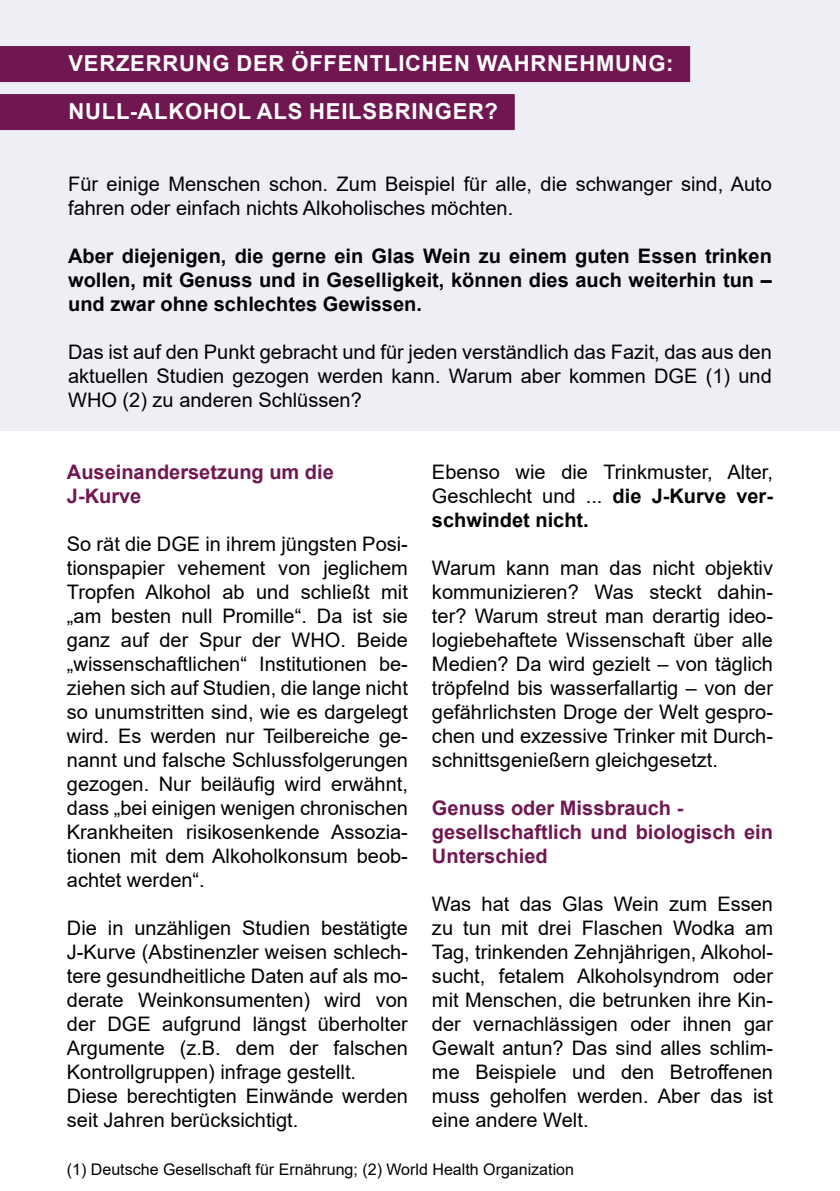
<style>
.page{position:relative;width:840px;height:1191px;background:#fff}
.page>*{position:absolute;margin:0;border:0;box-sizing:border-box;transform-origin:0 0}
.t1{font:700 22px/48px "Arial";letter-spacing:.035em;color:#fff}
.t2{font:20px/24px "Arial";color:#000;text-align:justify}
.t3{font:700 20px/24px "Arial";color:#000;text-align:justify}
.t4{font:700 20px/24px "Arial";color:#701751}
.t5{font:16px "Arial";color:#000}
.s1{font-weight:700}
</style>
<div class="page">
<div style="left:0;top:0;width:839px;height:431px;background:#eeeff5"></div>
<div style="left:0;top:46px;width:689px;height:36px;background:#701751"></div>
<div style="left:0;top:94px;width:514px;height:36px;background:#701751"></div>
<p class="t1" style="left:68px;top:39px;width:606px">VERZERRUNG DER ÖFFENTLICHEN WAHRNEHMUNG:<br>NULL-ALKOHOL ALS HEILSBRINGER?</p>
<p class="t2" style="left:68px;top:172px;width:704px">Für einige Menschen schon. Zum Beispiel für alle, die schwanger sind, Auto fahren oder einfach nichts Alkoholisches möchten.</p>
<p class="t3" style="left:68px;top:244px;width:705px">Aber diejenigen, die gerne ein Glas Wein zu einem guten Essen trinken wollen, mit Genuss und in Geselligkeit, können dies auch weiterhin tun – und zwar ohne schlechtes Gewissen.</p>
<p class="t2" style="left:68px;top:340px;width:705px">Das ist auf den Punkt gebracht und für jeden verständlich das Fazit, das aus den aktuellen Studien gezogen werden kann. Warum aber kommen DGE (1) und WHO (2) zu anderen Schlüssen?</p>
<p class="t4" style="left:67px;top:460px;width:268px">Auseinandersetzung um die<br>J-Kurve</p>
<p class="t2" style="left:67px;top:532px;width:342px">So rät die DGE in ihrem jüngsten Posi&shy;tionspapier vehement von jeglichem Tropfen Alkohol ab und schließt mit „am besten null Promille“. Da ist sie ganz auf der Spur der WHO. Beide „wissenschaftlichen“ Institutionen be&shy;ziehen sich auf Studien, die lange nicht so unumstritten sind, wie es dargelegt wird. Es werden nur Teilbereiche ge&shy;nannt und falsche Schlussfolgerungen gezogen. Nur beiläufig wird erwähnt, dass „bei einigen wenigen chronischen Krankheiten risikosenkende Assozia&shy;tionen mit dem Alkoholkonsum beob&shy;achtet werden“.</p>
<p class="t2" style="left:67px;top:916px;width:342px;text-align:left">Die in unzähligen Studien bestätigte J-Kurve (Abstinenzler weisen schlech&shy;tere gesundheitliche Daten auf als mo&shy;derate Weinkonsumenten) wird von der DGE aufgrund längst überholter Argumente (z.B. dem der falschen Kontrollgruppen) infrage gestellt.<br>Diese berechtigten Einwände werden seit Jahren berücksichtigt.</p>
<p class="t2" style="left:432px;top:460px;width:342px">Ebenso wie die Trinkmuster, Alter, Geschlecht und ... <span class="s1">die J-Kurve ver&shy;schwindet nicht.</span></p>
<p class="t2" style="left:432px;top:556px;width:342px">Warum kann man das nicht objektiv kommunizieren? Was steckt dahin&shy;ter? Warum streut man derartig ideo&shy;logiebehaftete Wissenschaft über alle Medien? Da wird gezielt – von täglich tröpfelnd bis wasserfallartig – von der gefährlichsten Droge der Welt gespro&shy;chen und exzessive Trinker mit Durch&shy;schnittsgenießern gleichgesetzt.</p>
<p class="t4" style="left:432px;top:796px;width:342px">Genuss oder Missbrauch - gesellschaftlich und biologisch ein<br>Unterschied</p>
<p class="t2" style="left:432px;top:892px;width:342px">Was hat das Glas Wein zum Essen zu tun mit drei Flaschen Wodka am Tag, trinkenden Zehnjährigen, Alkohol&shy;sucht, fetalem Alkoholsyndrom oder mit Menschen, die betrunken ihre Kin&shy;der vernachlässigen oder ihnen gar Gewalt antun? Das sind alles schlim&shy;me Beispiele und den Betroffenen muss geholfen werden. Aber das ist eine andere Welt.</p>
<p class="t5" style="left:67px;top:1158px;width:508px">(1) Deutsche Gesellschaft für Ernährung; (2) World Health Organization</p>
</div>
